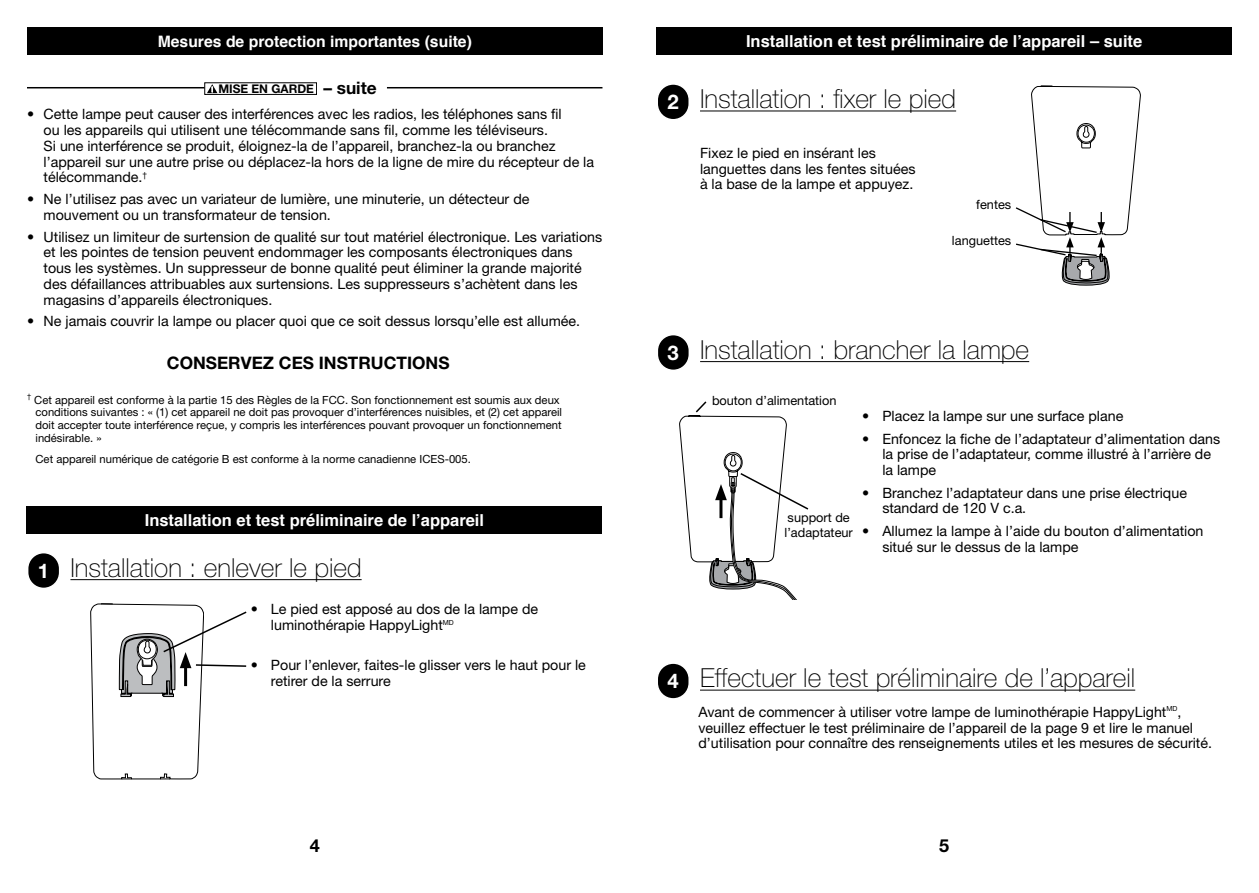
<style>
.page{position:relative;width:1259px;height:893px;background:#fff}
.page>*{position:absolute;margin:0;border:0;box-sizing:border-box;transform-origin:0 0}
.t1{font:100 26.25px "Helvetica Neue LT Std";color:#000}
.t2{font:700 20.25px "Helvetica Neue LT Std";color:#fff}
.t3{font:700 18px "Helvetica Neue LT Std";color:#000}
.t4{font:700 17.25px "Helvetica Neue LT Std";color:#000}
.t5{font:700 16.5px "Helvetica";color:#fff}
.t6{font:700 15.75px "Helvetica";color:#fff}
.t7{font:14.25px/15.8px "Helvetica Neue LT Std";color:#000}
.t8{font:12.75px/15px "Helvetica Neue LT Std";color:#000}
.t9{font:700 12px "Helvetica Neue LT Std";color:#000}
.t10{font:11.25px/12.8px "Helvetica Neue LT Std";color:#000}
.s1{font-size:17.25px}
.s2{font-weight:700;font-size:20.25px;color:#fff}
</style>
<div class="page">
<div style="left:27px;top:28px;width:575px;height:27px;background:#000"></div>
<hr style="left:27px;top:87px;width:177px;height:1px;background:#000">
<hr style="left:387px;top:87px;width:215px;height:1px;background:#000">
<div style="left:204px;top:82px;width:113px;height:13px;border:1px solid #000"></div>
<svg style="left:207px;top:84px;width:10px;height:9px"></svg>
<div style="left:27px;top:507px;width:575px;height:27px;background:#000"></div>
<div style="left:28px;top:553px;width:32px;height:35px;background:#000;border-radius:16px"></div>
<div style="left:27px;top:552px;width:33px;height:37px;border:2px solid #fff;border-radius:16px"></div>
<div style="left:657px;top:84px;width:32px;height:36px;background:#000;border-radius:16px"></div>
<div style="left:656px;top:83px;width:34px;height:37px;border:2px solid #fff;border-radius:16px"></div>
<hr style="left:70px;top:579px;width:292px;height:1px;background:#000">
<hr style="left:700px;top:111px;width:256px;height:1px;background:#000">
<svg style="left:90px;top:603px;width:157px;height:177px"></svg>
<svg style="left:1015px;top:85px;width:125px;height:201px"></svg>
<div style="left:656px;top:27px;width:575px;height:27px;background:#000"></div>
<div style="left:657px;top:335px;width:32px;height:35px;background:#000;border-radius:16px"></div>
<div style="left:656px;top:334px;width:34px;height:37px;border:2px solid #fff;border-radius:16px"></div>
<hr style="left:700px;top:361px;width:329px;height:1px;background:#000">
<svg style="left:679px;top:401px;width:130px;height:198px"></svg>
<div style="left:657px;top:663px;width:32px;height:36px;background:#000;border-radius:16px"></div>
<div style="left:656px;top:662px;width:34px;height:38px;border:2px solid #fff;border-radius:16px"></div>
<hr style="left:700px;top:690px;width:435px;height:1px;background:#000">
<p class="t6" style="left:158px;top:29px;width:316px">Mesures de protection importantes (suite)</p>
<p class="t9" style="left:218px;top:81px;width:160px">MISE EN GARDE <span class="s1">– suite</span></p>
<p class="t7" style="left:44px;top:106px;width:552px;text-indent:-17px">• Cette lampe peut causer des interférences avec les radios, les téléphones sans fil<br>ou les appareils qui utilisent une télécommande sans fil, comme les téléviseurs.<br>Si une interférence se produit, éloignez-la de l’appareil, branchez-la ou branchez l’appareil sur une autre prise ou déplacez-la hors de la ligne de mire du récepteur de la télécommande.<sup>†</sup></p>
<p class="t7" style="left:44px;top:191px;width:487px;text-indent:-17px">• Ne l’utilisez pas avec un variateur de lumière, une minuterie, un détecteur de mouvement ou un transformateur de tension.</p>
<p class="t7" style="left:44px;top:228px;width:560px;text-indent:-17px">• Utilisez un limiteur de surtension de qualité sur tout matériel électronique. Les variations et les pointes de tension peuvent endommager les composants électroniques dans tous les systèmes. Un suppresseur de bonne qualité peut éliminer la grande majorité des défaillances attribuables aux surtensions. Les suppresseurs s’achètent dans les magasins d’appareils électroniques.</p>
<p class="t7" style="left:27px;top:313px;width:554px">• Ne jamais couvrir la lampe ou placer quoi que ce soit dessus lorsqu’elle est allumée.</p>
<p class="t4" style="left:167px;top:352px;width:284px">CONSERVEZ CES INSTRUCTIONS</p>
<p class="t10" style="left:36px;top:393px;width:528px;text-indent:-9px"><sup>†</sup> Cet appareil est conforme à la partie 15 des Règles de la FCC. Son fonctionnement est soumis aux deux conditions suivantes : « (1) cet appareil ne doit pas provoquer d’interférences nuisibles, et (2) cet appareil doit accepter toute interférence reçue, y compris les interférences pouvant provoquer un fonctionnement indésirable. »</p>
<p class="t10" style="left:36px;top:453px;width:437px">Cet appareil numérique de catégorie B est conforme à la norme canadienne ICES-005.</p>
<h2 class="t2" style="left:38px;top:558px;width:13px">1</h2>
<p class="t5" style="left:145px;top:507px;width:341px">Installation et test préliminaire de l’appareil</p>
<h1 class="t1" style="left:70px;top:552px;width:293px">Installation : enlever le pied</h1>
<p class="t7" style="left:271px;top:601px;width:269px;text-indent:-20px">• Le pied est apposé au dos de la lampe de luminothérapie HappyLight<sup>MD</sup></p>
<p class="t7" style="left:271px;top:657px;width:316px;text-indent:-20px">• Pour l’enlever, faites-le glisser vers le haut pour le retirer de la serrure</p>
<h2 class="t2" style="left:667px;top:89px;width:13px">2</h2>
<p class="t5" style="left:746px;top:28px;width:398px">Installation et test préliminaire de l’appareil – suite</p>
<h1 class="t1" style="left:700px;top:84px;width:258px">Installation : fixer le pied</h1>
<p class="t7" style="left:700px;top:145px;width:217px">Fixez le pied en insérant les languettes dans les fentes situées à la base de la lampe et appuyez.</p>
<p class="t8" style="left:976px;top:197px;width:36px">fentes</p>
<p class="t8" style="left:952px;top:233px;width:61px">languettes</p>
<h1 class="t1" style="left:667px;top:334px;width:363px"><span class="s2">3</span> Installation : brancher la lampe</h1>
<p class="t8" style="left:712px;top:392px;width:126px">bouton d’alimentation</p>
<p class="t8" style="left:784px;top:510px;width:70px">support de l’adaptateur</p>
<p class="t7" style="left:862px;top:408px;width:263px">• Placez la lampe sur une surface plane</p>
<p class="t7" style="left:882px;top:431px;width:339px;text-indent:-20px">• Enfoncez la fiche de l’adaptateur d’alimentation dans la prise de l’adaptateur, comme illustré à l’arrière de la lampe</p>
<p class="t7" style="left:882px;top:485px;width:306px;text-indent:-20px">• Branchez l’adaptateur dans une prise électrique standard de 120 V c.a.</p>
<p class="t7" style="left:882px;top:523px;width:322px;text-indent:-20px">• Allumez la lampe à l’aide du bouton d’alimentation situé sur le dessus de la lampe</p>
<h1 class="t1" style="left:667px;top:663px;width:469px"><span class="s2">4</span> Effectuer le test préliminaire de l’appareil</h1>
<p class="t7" style="left:698px;top:704px;width:515px">Avant de commencer à utiliser votre lampe de luminothérapie HappyLight<sup>MD</sup>, veuillez effectuer le test préliminaire de l’appareil de la page 9 et lire le manuel d’utilisation pour connaître des renseignements utiles et les mesures de sécurité.</p>
<p class="t3" style="left:310px;top:834px;width:12px">4</p>
<p class="t3" style="left:939px;top:834px;width:12px">5</p>
</div>
